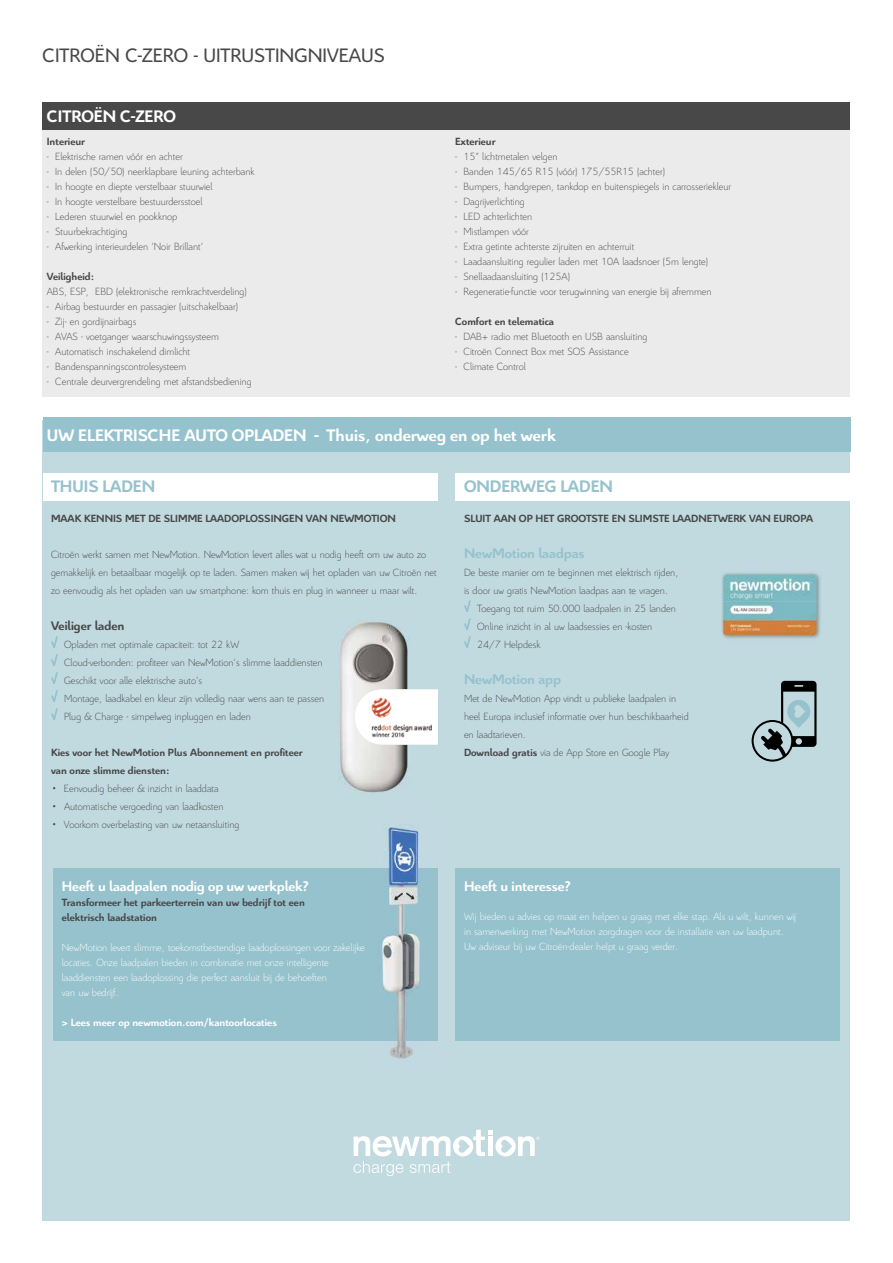
<style>
.page{position:relative;width:893px;height:1263px;background:#fff}
.page>*{position:absolute;margin:0;border:0;box-sizing:border-box;transform-origin:0 0}
.t1{font:21px "Citroen";color:#484848}
.t2{font:700 18px "Citroen";color:#fff}
.t3{font:700 18px "Citroen";color:#96c2cd}
.t4{font:700 15px "Citroen";color:#fff}
.t5{font:700 15px "Citroen";color:#96c2cd}
.t6{font:700 13.5px "Citroen";color:#484848}
.t7{font:300 11.25px/18px "Citroen";color:#484848}
.t8{font:300 11.25px/15px "Citroen";color:#fff}
.t9{font:700 11.25px/18px "Citroen";color:#484848}
.t10{font:700 11.25px "Citroen";color:#fff}
.s1{font-size:12px}
.s2{font-weight:700}
</style>
<div class="page">
<div style="left:43px;top:103px;width:807px;height:27px;background:#484848"></div>
<div style="left:43px;top:130px;width:807px;height:266px;background:#ebebeb"></div>
<div style="left:43px;top:420px;width:807px;height:800px;background:#c1dae0"></div>
<div style="left:43px;top:473px;width:394px;height:27px;background:#fff"></div>
<svg style="left:51px;top:636px;width:7px;height:12px"></svg>
<svg style="left:51px;top:654px;width:7px;height:12px"></svg>
<svg style="left:51px;top:672px;width:7px;height:12px"></svg>
<svg style="left:51px;top:690px;width:7px;height:12px"></svg>
<svg style="left:51px;top:708px;width:7px;height:12px"></svg>
<div style="left:455px;top:473px;width:395px;height:27px;background:#fff"></div>
<svg style="left:464px;top:600px;width:7px;height:12px"></svg>
<svg style="left:464px;top:618px;width:7px;height:12px"></svg>
<svg style="left:464px;top:636px;width:7px;height:12px"></svg>
<div style="left:53px;top:869px;width:384px;height:172px;background:#96c2cd"></div>
<div style="left:456px;top:869px;width:384px;height:172px;background:#96c2cd"></div>
<svg style="left:354px;top:1130px;width:186px;height:46px"></svg>
<div style="left:43px;top:418px;width:807px;height:34px;background:#96c2cd"></div>
<img style="left:339px;top:621px;width:70px;height:172px">
<svg style="left:355px;top:689px;width:83px;height:56px;background:#fafbfa"></svg>
<img style="left:371px;top:698px;width:60px;height:39px">
<img style="left:721px;top:573px;width:101px;height:65px">
<svg style="left:752px;top:681px;width:64px;height:81px"></svg>
<img style="left:372px;top:824px;width:66px;height:240px">
<img style="left:372px;top:869px;width:65px;height:172px">
<h1 class="t1" style="left:43px;top:42px;width:344px">CITROËN C-ZERO - UITRUSTINGNIVEAUS</h1>
<h2 class="t2" style="left:47px;top:104px;width:131px">CITROËN C-ZERO</h2>
<p class="t9" style="left:47px;top:131px;width:40px">Interieur</p>
<p class="t7" style="left:47px;top:146px;width:138px">- Elektrische ramen vóór en achter</p>
<p class="t7" style="left:47px;top:161px;width:209px">- In delen (50/50) neerklapbare leuning achterbank</p>
<p class="t7" style="left:47px;top:176px;width:167px">- In hoogte en diepte verstelbaar stuurwiel</p>
<p class="t7" style="left:47px;top:191px;width:157px">- In hoogte verstelbare bestuurdersstoel</p>
<p class="t7" style="left:47px;top:206px;width:132px">- Lederen stuurwiel en pookknop</p>
<p class="t7" style="left:47px;top:221px;width:82px">- Stuurbekrachtiging</p>
<p class="t7" style="left:47px;top:236px;width:158px">- Afwerking interieurdelen ‘Noir Brillant’</p>
<p class="t9" style="left:47px;top:266px;width:49px">Veiligheid:</p>
<p class="t7" style="left:47px;top:281px;width:201px">ABS, ESP, EBD (elektronische remkrachtverdeling)</p>
<p class="t7" style="left:47px;top:296px;width:193px">- Airbag bestuurder en passagier (uitschakelbaar)</p>
<p class="t7" style="left:47px;top:311px;width:91px">- Zij- en gordijnairbags</p>
<p class="t7" style="left:47px;top:326px;width:174px">- AVAS - voetganger waarschuwingssysteem</p>
<p class="t7" style="left:47px;top:341px;width:145px">- Automatisch inschakelend dimlicht</p>
<p class="t7" style="left:47px;top:356px;width:141px">- Bandenspanningscontrolesysteem</p>
<p class="t7" style="left:47px;top:371px;width:206px">- Centrale deurvergrendeling met afstandsbediening</p>
<p class="t9" style="left:455px;top:131px;width:42px">Exterieur</p>
<p class="t7" style="left:455px;top:146px;width:104px">- 15” lichtmetalen velgen</p>
<p class="t7" style="left:455px;top:161px;width:212px">- Banden 145/65 R15 (vóór) 175/55R15 (achter)</p>
<p class="t7" style="left:455px;top:176px;width:278px">- Bumpers, handgrepen, tankdop en buitenspiegels in carrosseriekleur</p>
<p class="t7" style="left:455px;top:191px;width:71px">- Dagrijverlichting</p>
<p class="t7" style="left:455px;top:206px;width:79px">- LED achterlichten</p>
<p class="t7" style="left:455px;top:221px;width:75px">- Mistlampen vóór</p>
<p class="t7" style="left:455px;top:236px;width:181px">- Extra getinte achterste zijruiten en achterruit</p>
<p class="t7" style="left:455px;top:251px;width:255px">- Laadaansluiting regulier laden met 10A laadsnoer (5m lengte)</p>
<p class="t7" style="left:455px;top:266px;width:116px">- Snellaadaansluiting (125A)</p>
<p class="t7" style="left:455px;top:281px;width:258px">- Regeneratie-functie voor terugwinning van energie bij afremmen</p>
<p class="t9" style="left:455px;top:311px;width:100px">Comfort en telematica</p>
<p class="t7" style="left:455px;top:326px;width:194px">- DAB+ radio met Bluetooth en USB aansluiting</p>
<p class="t7" style="left:455px;top:341px;width:175px">- Citroën Connect Box met SOS Assistance</p>
<p class="t7" style="left:455px;top:356px;width:72px">- Climate Control</p>
<h2 class="t2" style="left:47px;top:423px;width:510px">UW ELEKTRISCHE AUTO OPLADEN - Thuis, onderweg en op het werk</h2>
<h2 class="t3" style="left:51px;top:474px;width:106px">THUIS LADEN</h2>
<p class="t9" style="left:51px;top:509px;width:347px">MAAK KENNIS MET DE SLIMME LAADOPLOSSINGEN VAN NEWMOTION</p>
<p class="t7" style="left:51px;top:545px;width:387px">Citroën werkt samen met NewMotion. NewMotion levert alles wat u nodig heeft om uw auto zo gemakkelijk en betaalbaar mogelijk op te laden. Samen maken wij het opladen van uw Citroën net zo eenvoudig als het opladen van uw smartphone: kom thuis en plug in wanneer u maar wilt.</p>
<p class="t6" style="left:51px;top:616px;width:75px">Veiliger laden</p>
<p class="t7" style="left:64px;top:635px;width:262px">Opladen met optimale capaciteit: tot 22 kW<br>Cloud-verbonden: profiteer van NewMotion’s slimme laaddiensten Geschikt voor alle elektrische auto’s<br>Montage, laadkabel en kleur zijn volledig naar wens aan te passen Plug &amp; Charge - simpelweg inpluggen en laden</p>
<p class="t9" style="left:51px;top:743px;width:253px">Kies voor het NewMotion Plus Abonnement en profiteer van onze slimme diensten:</p>
<p class="t7" style="left:51px;top:779px;width:169px"><span class="s1">•</span> Eenvoudig beheer &amp; inzicht in laaddata</p>
<p class="t7" style="left:51px;top:797px;width:174px"><span class="s1">•</span> Automatische vergoeding van laadkosten</p>
<p class="t7" style="left:51px;top:815px;width:190px"><span class="s1">•</span> Voorkom overbelasting van uw netaansluiting</p>
<h3 class="t4" style="left:62px;top:876px;width:249px">Heeft u laadpalen nodig op uw werkplek?</h3>
<p class="t9" style="left:62px;top:895px;width:245px;line-height:15px">Transformeer het parkeerterrein van uw bedrijf tot een elektrisch laadstation</p>
<p class="t8" style="left:62px;top:940px;width:305px">NewMotion levert slimme, toekomstbestendige laadoplossingen voor zakelijke locaties. Onze laadpalen bieden in combinatie met onze intelligente laaddiensten een laadoplossing die perfect aansluit bij de behoeften<br>van uw bedrijf.</p>
<p class="t10" style="left:62px;top:1015px;width:216px">&gt; Lees meer op newmotion.com/kantoorlocaties</p>
<h2 class="t3" style="left:464px;top:474px;width:151px">ONDERWEG LADEN</h2>
<p class="t9" style="left:464px;top:509px;width:351px">SLUIT AAN OP HET GROOTSTE EN SLIMSTE LAADNETWERK VAN EUROPA</p>
<h3 class="t5" style="left:464px;top:543px;width:122px">NewMotion laadpas</h3>
<p class="t7" style="left:464px;top:563px;width:216px">De beste manier om te beginnen met elektrisch rijden,</p>
<p class="t7" style="left:464px;top:581px;width:205px">is door uw gratis NewMotion laadpas aan te vragen.</p>
<p class="t7" style="left:477px;top:599px;width:200px">Toegang tot ruim 50.000 laadpalen in 25 landen</p>
<p class="t7" style="left:477px;top:617px;width:177px">Online inzicht in al uw laadsessies en -kosten</p>
<p class="t7" style="left:477px;top:635px;width:65px">24/7 Helpdesk</p>
<h3 class="t5" style="left:464px;top:669px;width:98px">NewMotion app</h3>
<p class="t7" style="left:464px;top:689px;width:226px">Met de NewMotion App vindt u publieke laadpalen in heel Europa inclusief informatie over hun beschikbaarheid en laadtarieven.<br><span class="s2">Download gratis</span> via de App Store en Google Play</p>
<h3 class="t4" style="left:464px;top:876px;width:109px">Heeft u interesse?</h3>
<p class="t8" style="left:464px;top:908px;width:333px">Wij bieden u advies op maat en helpen u graag met elke stap. Als u wilt, kunnen wij in samenwerking met NewMotion zorgdragen voor de installatie van uw laadpunt.<br>Uw adviseur bij uw Citroën-dealer helpt u graag verder.</p>
</div>
